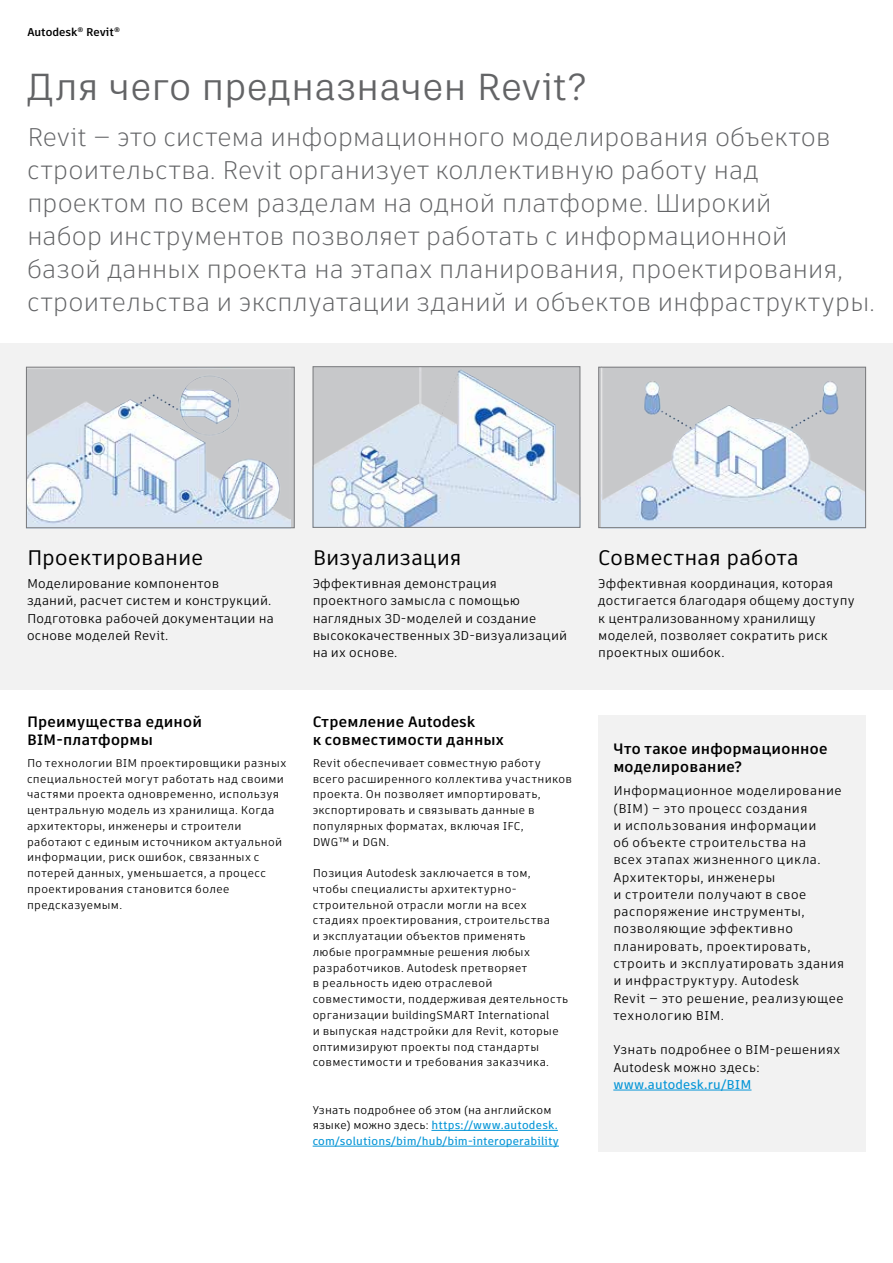
<style>
.page{position:relative;width:893px;height:1263px;background:#fff}
.page>*{position:absolute;margin:0;border:0;box-sizing:border-box;transform-origin:0 0}
.t1{font:37.5px "Artifakt Legend";color:#636466}
.t2{font:300 25.5px/33px "Artifakt Element";letter-spacing:-.005em;color:#636466}
.t3{font:21px "Artifakt Element";letter-spacing:.005em;color:#000}
.t4{font:700 15px/18px "Artifakt Element";letter-spacing:.015em;color:#000}
.t5{font:12.75px/17.2px "Artifakt Element";letter-spacing:.03em;color:#000}
.t6{font:500 12.75px "Artifakt Element";letter-spacing:.005em;color:#0696d7}
.t7{font:11.25px/15.8px "Artifakt Element";letter-spacing:.03em;color:#000}
.t8{font:500 11.25px/15.8px "Artifakt Element";letter-spacing:.015em;color:#0696d7}
.t9{font:700 11.25px "Artifakt Element";color:#000}
.s1{font-weight:400;color:#000}
</style>
<div class="page">
<div style="left:0;top:343px;width:893px;height:347px;background:#f2f2f2"></div>
<img style="left:28px;top:369px;width:262px;height:157px">
<div style="left:26px;top:367px;width:269px;height:161px;border:1px solid #77787b"></div>
<img style="left:601px;top:369px;width:263px;height:157px">
<div style="left:598px;top:367px;width:268px;height:161px;border:1px solid #77787b"></div>
<img style="left:315px;top:368px;width:263px;height:158px">
<div style="left:313px;top:366px;width:267px;height:162px;border:1px solid #77787b"></div>
<div style="left:598px;top:715px;width:268px;height:437px;background:#f2f2f2"></div>
<hr style="left:613px;top:1090px;width:138px;height:1px;background:#0696d7">
<hr style="left:431px;top:1130px;width:127px;height:1px;background:#0696d7">
<hr style="left:313px;top:1146px;width:246px;height:1px;background:#0696d7">
<p class="t9" style="left:27px;top:24px;width:94px">Autodesk<sup>®</sup> Revit<sup>®</sup></p>
<h1 class="t1" style="left:27px;top:61px;width:561px">Для чего предназначен Revit?</h1>
<p class="t2" style="left:27px;top:120px;width:850px">Revit — это система информационного моделирования объектов строительства. Revit организует коллективную работу над проектом по всем разделам на одной платформе. Широкий<br>набор инструментов позволяет работать с информационной<br>базой данных проекта на этапах планирования, проектирования, строительства и эксплуатации зданий и объектов инфраструктуры.</p>
<h3 class="t3" style="left:27px;top:543px;width:178px">Проектирование</h3>
<p class="t5" style="left:27px;top:575px;width:248px">Моделирование компонентов<br>зданий, расчет систем и конструкций.<br>Подготовка рабочей документации на основе моделей Revit.</p>
<h3 class="t4" style="left:27px;top:713px;width:176px">Преимущества единой<br>BIM-платформы</h3>
<p class="t7" style="left:27px;top:755px;width:261px">По технологии BIM проектировщики разных специальностей могут работать над своими частями проекта одновременно, используя центральную модель из хранилища. Когда архитекторы, инженеры и строители работают с единым источником актуальной информации, риск ошибок, связанных с потерей данных, уменьшается, а процесс проектирования становится более предсказуемым.</p>
<h3 class="t3" style="left:313px;top:543px;width:151px">Визуализация</h3>
<p class="t5" style="left:313px;top:575px;width:256px">Эффективная демонстрация проектного замысла с помощью наглядных 3D-моделей и создание высококачественных 3D-визуализаций на их основе.</p>
<h3 class="t4" style="left:313px;top:713px;width:193px">Стремление Autodesk<br>к совместимости данных</h3>
<p class="t7" style="left:313px;top:755px;width:261px">Revit обеспечивает совместную работу всего расширенного коллектива участников проекта. Он позволяет импортировать, экспортировать и связывать данные в популярных форматах, включая IFC,<br>DWG™ и DGN.</p>
<p class="t7" style="left:313px;top:865px;width:257px">Позиция Autodesk заключается в том, чтобы специалисты архитектурно&shy;строительной отрасли могли на всех стадиях проектирования, строительства<br>и эксплуатации объектов применять<br>любые программные решения любых разработчиков. Autodesk претворяет<br>в реальность идею отраслевой совместимости, поддерживая деятельность организации buildingSMART International<br>и выпуская надстройки для Revit, которые оптимизируют проекты под стандарты совместимости и требования заказчика.</p>
<p class="t8" style="left:313px;top:1102px;width:248px"><span class="s1">Узнать подробнее об этом (на английском языке) можно здесь:</span> https://www.autodesk. com/solutions/bim/hub/bim-interoperability</p>
<h3 class="t3" style="left:598px;top:543px;width:202px">Совместная работа</h3>
<p class="t5" style="left:598px;top:575px;width:258px">Эффективная координация, которая достигается благодаря общему доступу к централизованному хранилищу моделей, позволяет сократить риск проектных ошибок.</p>
<h3 class="t4" style="left:613px;top:740px;width:216px">Что такое информационное моделирование?</h3>
<p class="t5" style="left:613px;top:782px;width:233px">Информационное моделирование (BIM) – это процесс создания<br>и использования информации<br>об объекте строительства на<br>всех этапах жизненного цикла.<br>Архитекторы, инженеры<br>и строители получают в свое распоряжение инструменты, позволяющие эффективно планировать, проектировать, строить и эксплуатировать здания и инфраструктуру. Autodesk<br>Revit — это решение, реализующее технологию BIM.</p>
<p class="t5" style="left:613px;top:1041px;width:228px">Узнать подробнее о BIM-решениях<br>Autodesk можно здесь:</p>
<p class="t6" style="left:613px;top:1075px;width:140px">www.autodesk.ru/BIM</p>
</div>
